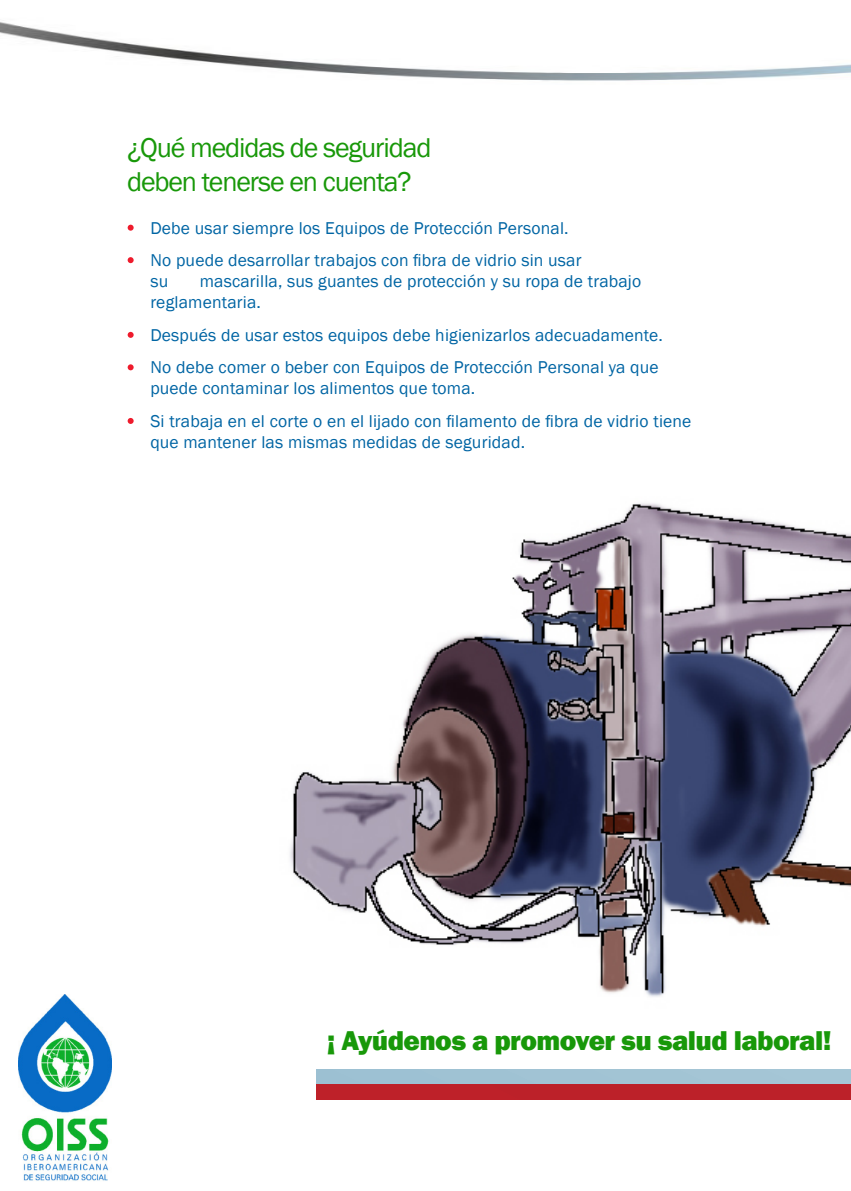
<style>
.page{position:relative;width:851px;height:1191px;background:#fff}
.page>*{position:absolute;margin:0;border:0;box-sizing:border-box;transform-origin:0 0}
.t1{font:28px "Franklin Gothic";letter-spacing:-.04em;color:#189809}
.t2{font:800 28px "Franklin Gothic";letter-spacing:-.02em;color:#189809}
.t3{font:17.6px/21.2px "Franklin Gothic";letter-spacing:.01em;color:#0065a4}
</style>
<div class="page">
<img style="left:290px;top:503px;width:560px;height:494px">
<img style="left:18px;top:994px;width:93px;height:187px">
<img style="left:0;top:22px;width:850px;height:59px">
<div style="left:317px;top:1069px;width:533px;height:15px;background:#a1c3d4"></div>
<div style="left:317px;top:1084px;width:533px;height:15px;background:#bc2129"></div>
<svg style="left:128px;top:225px;width:6px;height:6px"></svg>
<svg style="left:128px;top:257px;width:6px;height:6px"></svg>
<svg style="left:128px;top:332px;width:6px;height:6px"></svg>
<svg style="left:128px;top:364px;width:6px;height:6px"></svg>
<svg style="left:128px;top:418px;width:6px;height:6px"></svg>
<p class="t1" style="left:127px;top:130px;width:306px">¿Qué medidas de seguridad</p>
<p class="t1" style="left:127px;top:164px;width:286px">deben tenerse en cuenta?</p>
<p class="t3" style="left:150px;top:217px;width:419px">Debe usar siempre los Equipos de Protección Personal.</p>
<p class="t3" style="left:150px;top:250px;width:432px">No puede desarrollar trabajos con fibra de vidrio sin usar su</p>
<p class="t3" style="left:150px;top:271px;width:492px;text-indent:49px">mascarilla, sus guantes de protección y su ropa de trabajo reglamentaria.</p>
<p class="t3" style="left:150px;top:325px;width:514px">Después de usar estos equipos debe higienizarlos adecuadamente.</p>
<p class="t3" style="left:150px;top:357px;width:509px">No debe comer o beber con Equipos de Protección Personal ya que puede contaminar los alimentos que toma.</p>
<p class="t3" style="left:150px;top:411px;width:542px">Si trabaja en el corte o en el lijado con filamento de fibra de vidrio tiene que mantener las mismas medidas de seguridad.</p>
<p class="t2" style="left:326px;top:1022px;width:506px">¡ Ayúdenos a promover su salud laboral!</p>
</div>
